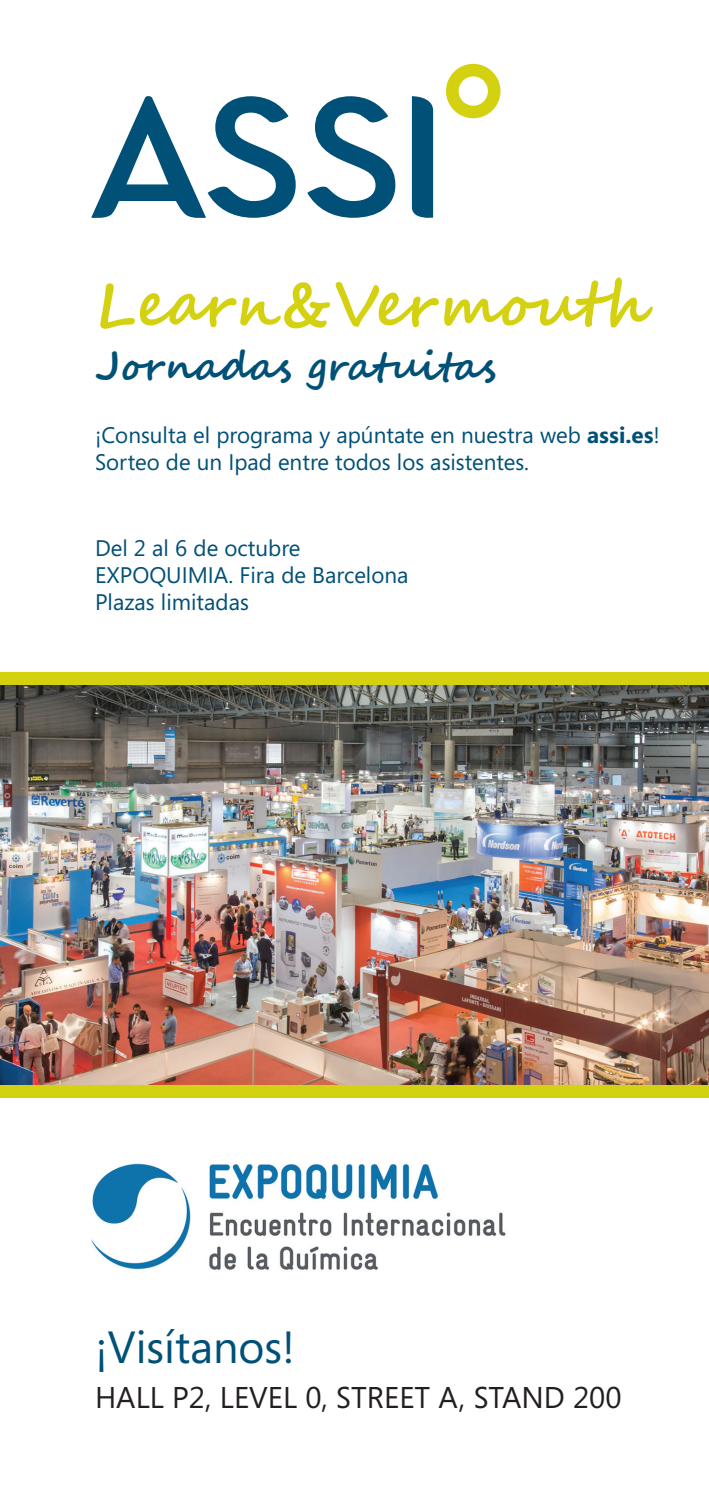
<style>
.page{position:relative;width:709px;height:1489px;background:#fff}
.page>*{position:absolute;margin:0;border:0;box-sizing:border-box;transform-origin:0 0}
.t1{font:700 60px "Segoe Script";color:#d4d110}
.t2{font:45px "Segoe";color:#005077}
.t3{font:700 40px "Segoe Script";color:#005077}
.t4{font:30px "Segoe";color:#231f20}
.t5{font:22.5px/27px "Segoe";color:#005077}
.s1{font-weight:700}
</style>
<div class="page">
<div style="left:0;top:671px;width:709px;height:17px;background:#d4d110"></div>
<div style="left:0;top:1081px;width:709px;height:16px;background:#d4d110"></div>
<svg style="left:91px;top:96px;width:205px;height:122px"></svg>
<svg style="left:307px;top:96px;width:88px;height:122px"></svg>
<div style="left:412px;top:96px;width:21px;height:122px;background:#005077"></div>
<svg style="left:446px;top:64px;width:54px;height:54px"></svg>
<img style="left:91px;top:1163px;width:415px;height:107px">
<img style="left:0;top:685px;width:709px;height:399px">
<h1 class="t1" style="left:95px;top:256px;width:550px">Learn&amp;Vermouth</h1>
<h3 class="t3" style="left:95px;top:334px;width:402px">Jornadas gratuitas</h3>
<p class="t5" style="left:95px;top:421px;width:566px">¡Consulta el programa y apúntate en nuestra web <span class="s1">assi.es</span>!<br>Sorteo de un Ipad entre todos los asistentes.</p>
<p class="t5" style="left:95px;top:533px;width:315px">Del 2 al 6 de octubre<br>EXPOQUIMIA. Fira de Barcelona<br>Plazas limitadas</p>
<h2 class="t2" style="left:95px;top:1316px;width:201px">¡Visítanos!</h2>
<h3 class="t4" style="left:95px;top:1376px;width:528px">HALL P2, LEVEL 0, STREET A, STAND 200</h3>
</div>
